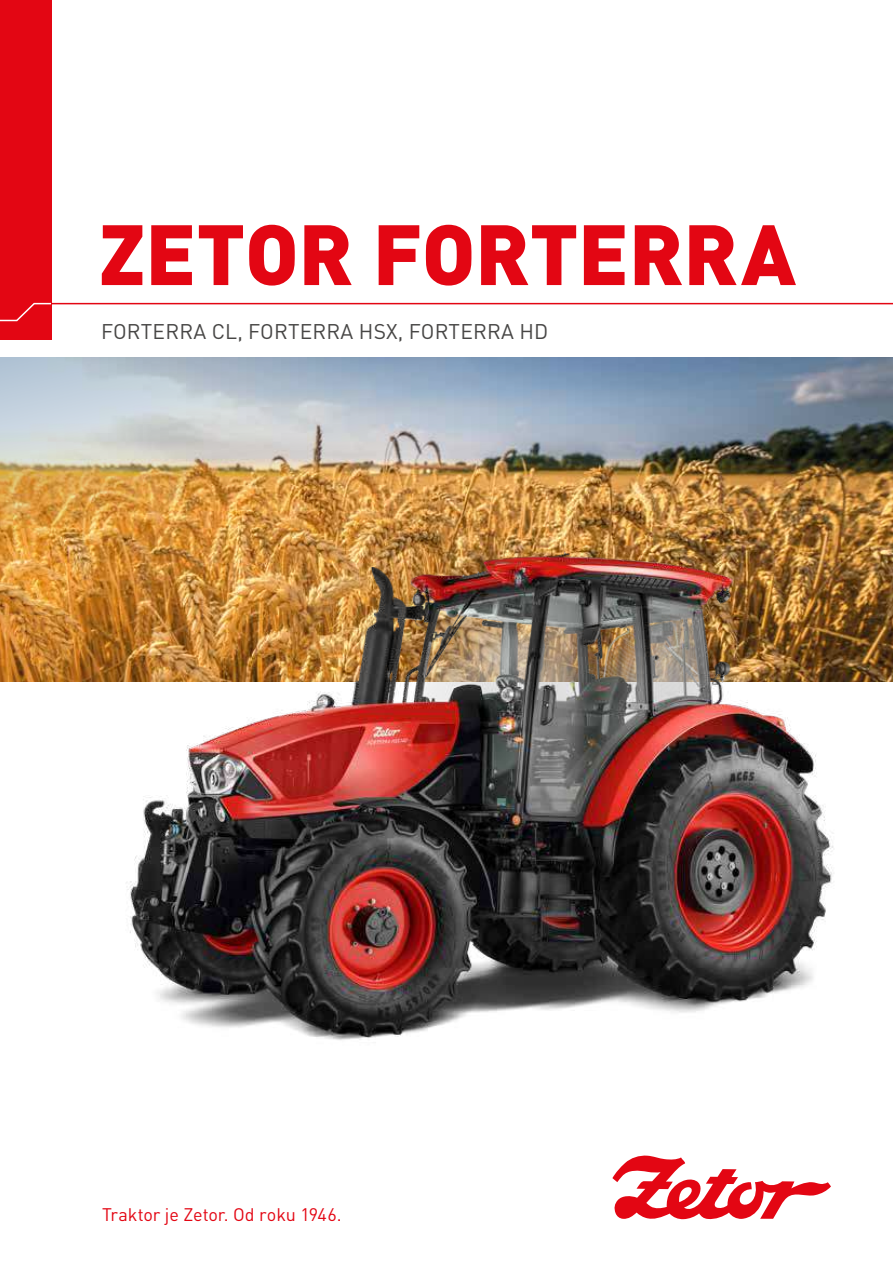
<style>
.page{position:relative;width:893px;height:1263px;background:#fff}
.page>*{position:absolute;margin:0;border:0;box-sizing:border-box;transform-origin:0 0}
.t1{font:900 84px "DIN Pro";letter-spacing:-.005em;color:#e30613}
.t2{font:21px "DIN Pro";letter-spacing:.01em;color:#474645}
.t3{font:18px "DIN Pro";letter-spacing:-.005em;color:#e30613}
</style>
<div class="page">
<svg style="left:612px;top:1155px;width:219px;height:65px"></svg>
<div style="left:0;top:0;width:51px;height:339px;background:#e30613"></div>
<svg style="left:0;top:302px;width:893px;height:20px"></svg>
<svg style="left:0;top:357px;width:893px;height:316px;background:#9faab4"></svg>
<img style="left:14px;top:458px;width:879px;height:582px">
<h1 class="t1" style="left:99px;top:198px;width:698px">ZETOR FORTERRA</h1>
<p class="t2" style="left:101px;top:317px;width:449px">FORTERRA CL, FORTERRA HSX, FORTERRA HD</p>
<p class="t3" style="left:102px;top:1202px;width:241px">Traktor je Zetor. Od roku 1946.</p>
</div>
